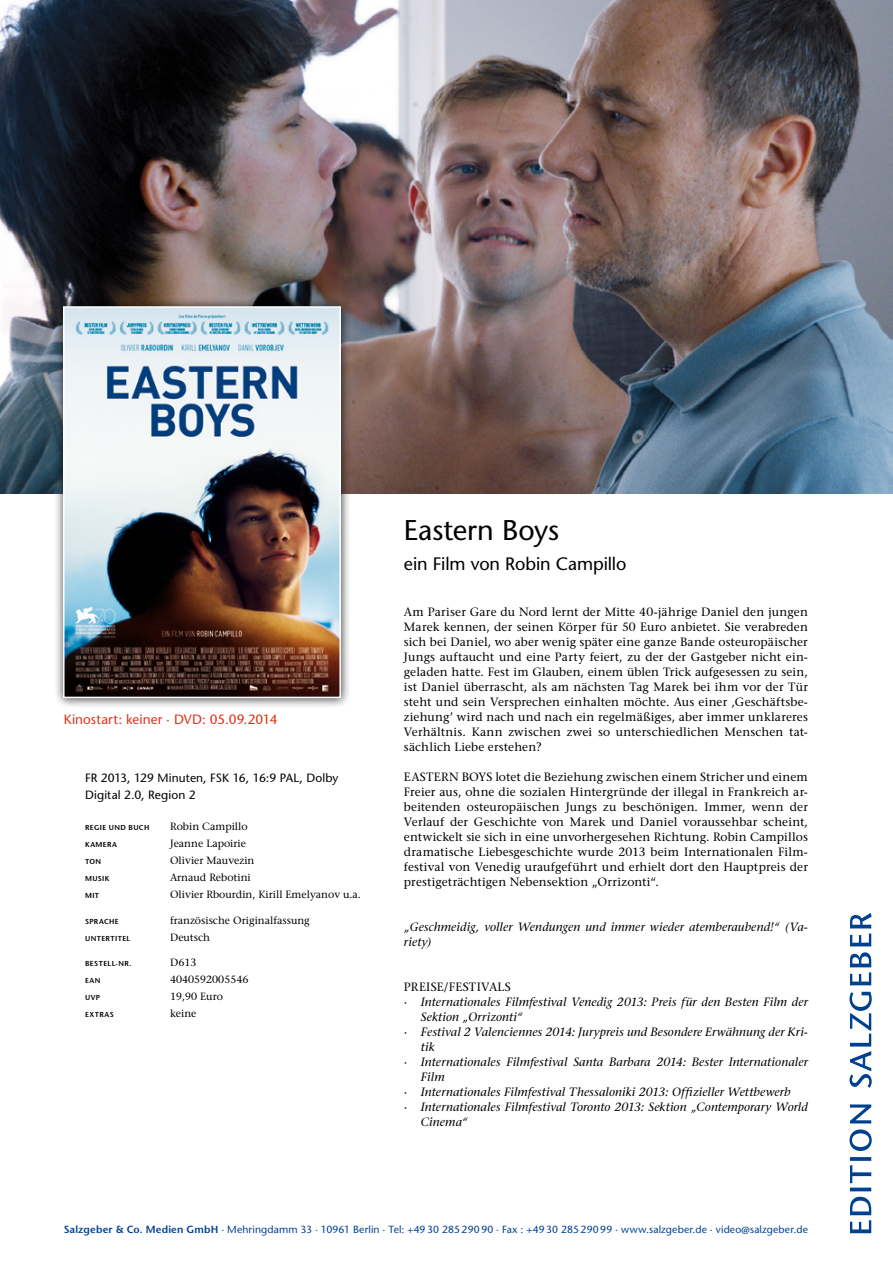
<style>
.page{position:relative;width:893px;height:1263px;background:#fff}
.page>*{position:absolute;margin:0;border:0;box-sizing:border-box;transform-origin:0 0}
.t1{font:500 28.5px "Stone Sans Std";letter-spacing:-.005em;color:#000}
.t2{font:500 18px "Stone Sans Std";letter-spacing:-.005em;color:#000}
.t3{font:500 13.5px "Stone Sans Std";letter-spacing:.005em;color:#dc3417}
.t4{font:12px/15px "Stone Serif LT";letter-spacing:.015em;color:#000;text-align:justify}
.t5{font:italic 12px/15px "Stone Serif LT";letter-spacing:.01em;color:#000}
.t6{font:500 12px/17px "Stone Sans Std";letter-spacing:.01em;color:#000}
.t7{font:10.5px "Stone Serif LT";color:#000}
.t8{font:500 10.35px "Stone Sans Std";letter-spacing:.015em;color:#00418f}
.t9{font:600 7.2px "Stone Sans Std";letter-spacing:.055em;color:#000}
.s1{font-weight:600}
</style>
<div class="page">
<img style="left:0;top:0;width:893px;height:493px">
<div style="left:53px;top:296px;width:298px;height:412px;background:#000;opacity:.75"></div>
<img style="left:66px;top:309px;width:272px;height:386px">
<div style="left:63px;top:306px;width:278px;height:392px;border:2px solid #fff"></div>
<svg style="left:849px;top:913px;width:23px;height:320px"></svg>
<p class="t3" style="left:64px;top:712px;width:215px">Kinostart: keiner · DVD: 05.09.2014</p>
<p class="t6" style="left:85px;top:770px;width:255px">FR 2013, 129 Minuten, FSK 16, 16:9 PAL, Dolby<br>Digital 2.0, Region 2</p>
<p class="t9" style="left:85px;top:823px;width:66px">REGIE UND BUCH</p>
<p class="t7" style="left:170px;top:820px;width:79px">Robin Campillo</p>
<p class="t9" style="left:85px;top:840px;width:33px">KAMERA</p>
<p class="t7" style="left:170px;top:837px;width:77px">Jeanne Lapoirie</p>
<p class="t9" style="left:85px;top:857px;width:18px">TON</p>
<p class="t7" style="left:170px;top:854px;width:86px">Olivier Mauvezin</p>
<p class="t9" style="left:85px;top:874px;width:26px">MUSIK</p>
<p class="t7" style="left:170px;top:871px;width:82px">Arnaud Rebotini</p>
<p class="t9" style="left:85px;top:891px;width:16px">MIT</p>
<p class="t7" style="left:170px;top:888px;width:192px">Olivier Rbourdin, Kirill Emelyanov u.a.</p>
<p class="t9" style="left:85px;top:917px;width:35px">SPRACHE</p>
<p class="t7" style="left:170px;top:914px;width:141px">französische Originalfassung</p>
<p class="t9" style="left:85px;top:934px;width:47px">UNTERTITEL</p>
<p class="t7" style="left:170px;top:931px;width:42px">Deutsch</p>
<p class="t9" style="left:85px;top:959px;width:48px">BESTELL-NR.</p>
<p class="t7" style="left:170px;top:956px;width:28px">D613</p>
<p class="t9" style="left:85px;top:976px;width:17px">EAN</p>
<p class="t7" style="left:170px;top:973px;width:80px">4040592005546</p>
<p class="t9" style="left:85px;top:993px;width:17px">UVP</p>
<p class="t7" style="left:170px;top:990px;width:54px">19,90 Euro</p>
<p class="t9" style="left:85px;top:1010px;width:30px">EXTRAS</p>
<p class="t7" style="left:170px;top:1007px;width:28px">keine</p>
<h1 class="t1" style="left:404px;top:513px;width:157px">Eastern Boys</h1>
<h2 class="t2" style="left:404px;top:553px;width:224px">ein Film von Robin Campillo</h2>
<p class="t4" style="left:404px;top:604px;width:405px">Am Pariser Gare du Nord lernt der Mitte 40-jährige Daniel den jungen Marek kennen, der seinen Körper für 50 Euro anbietet. Sie verabreden sich bei Daniel, wo aber wenig später eine ganze Bande osteuropäischer Jungs auftaucht und eine Party feiert, zu der der Gastgeber nicht ein&shy;geladen hatte. Fest im Glauben, einem üblen Trick aufgesessen zu sein, ist Daniel überrascht, als am nächsten Tag Marek bei ihm vor der Tür steht und sein Versprechen einhalten möchte. Aus einer ‚Geschäftsbe&shy;ziehung’ wird nach und nach ein regelmäßiges, aber immer unklareres Verhältnis. Kann zwischen zwei so unterschiedlichen Menschen tat&shy;sächlich Liebe erstehen?</p>
<p class="t4" style="left:404px;top:769px;width:405px">EASTERN BOYS lotet die Beziehung zwischen einem Stricher und einem Freier aus, ohne die sozialen Hintergründe der illegal in Frankreich ar&shy;beitenden osteuropäischen Jungs zu beschönigen. Immer, wenn der Verlauf der Geschichte von Marek und Daniel voraussehbar scheint, entwickelt sie sich in eine unvorhergesehen Richtung. Robin Campillos dramatische Liebesgeschichte wurde 2013 beim Internationalen Film&shy;festival von Venedig uraufgeführt und erhielt dort den Hauptpreis der prestigeträchtigen Nebensektion „Orrizonti“.</p>
<p class="t5" style="left:404px;top:919px;width:405px">„Geschmeidig, voller Wendungen und immer wieder atemberaubend!“ (Va&shy;riety)</p>
<p class="t4" style="left:404px;top:979px;width:109px">PREISE/FESTIVALS</p>
<p class="t5" style="left:404px;top:994px;width:405px">· Internationales Filmfestival Venedig 2013: Preis für den Besten Film der</p>
<p class="t5" style="left:421px;top:1009px;width:104px">Sektion „Orrizonti“</p>
<p class="t5" style="left:404px;top:1024px;width:405px">· Festival 2 Valenciennes 2014: Jurypreis und Besondere Erwähnung der Kri-</p>
<p class="t5" style="left:421px;top:1039px;width:15px">tik</p>
<p class="t5" style="left:404px;top:1054px;width:405px">· Internationales Filmfestival Santa Barbara 2014: Bester Internationaler</p>
<p class="t5" style="left:421px;top:1069px;width:25px">Film</p>
<p class="t5" style="left:404px;top:1084px;width:388px">· Internationales Filmfestival Thessaloniki 2013: Offizieller Wettbewerb</p>
<p class="t5" style="left:404px;top:1099px;width:405px">· Internationales Filmfestival Toronto 2013: Sektion „Contemporary World</p>
<p class="t5" style="left:421px;top:1114px;width:49px">Cinema“</p>
<p class="t8" style="left:64px;top:1223px;width:746px"><span class="s1">Salzgeber &amp; Co. Medien GmbH</span> · Mehringdamm 33 · 10961 Berlin · Tel: +49 30 285 290 90 · Fax : +49 30 285 290 99 · www.salzgeber.de · video@salzgeber.de</p>
</div>
